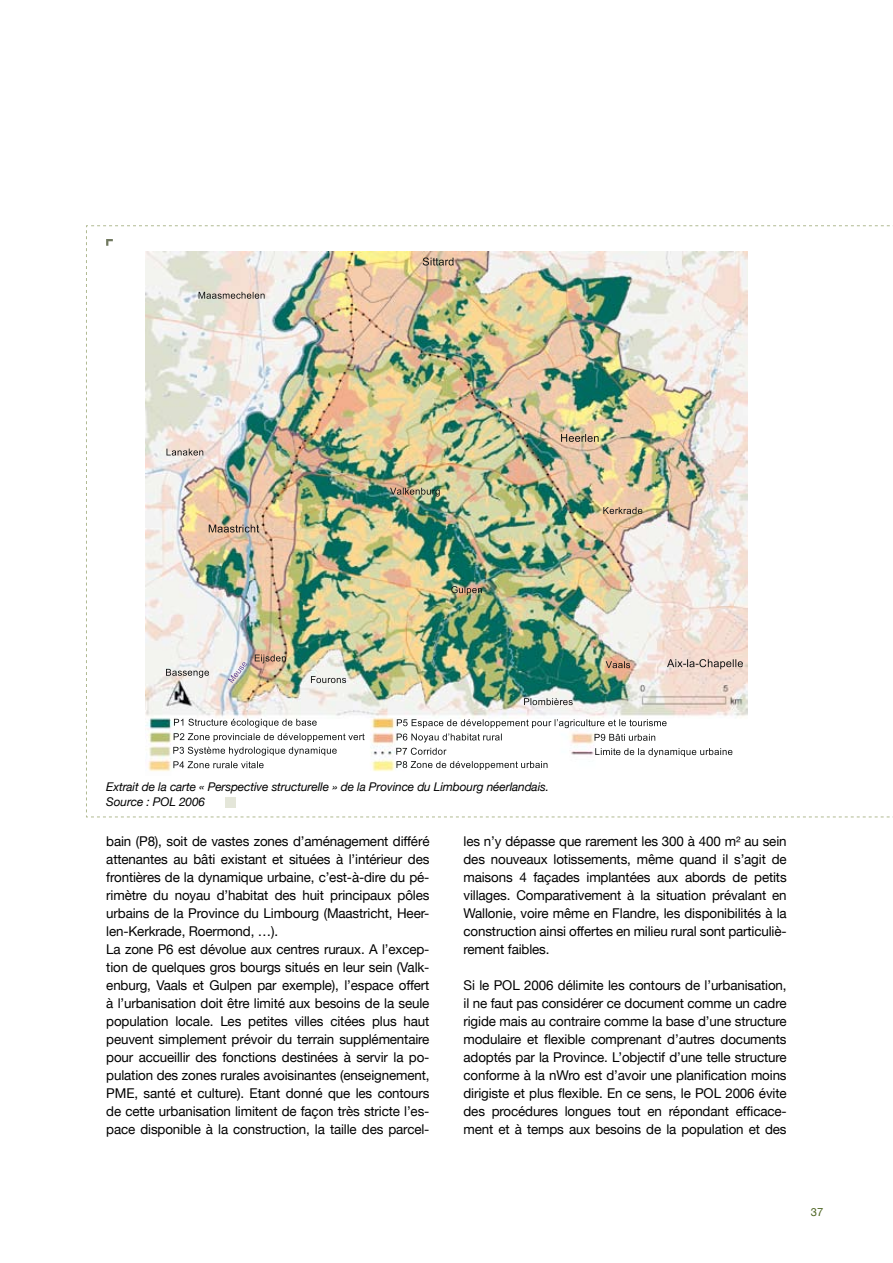
<style>
.page{position:relative;width:893px;height:1263px;background:#fff}
.page>*{position:absolute;margin:0;border:0;box-sizing:border-box;transform-origin:0 0}
.t1{font:13.5px/18px "Helvetica Neue LT";letter-spacing:-.01em;color:#000;text-align:justify}
.t2{font:italic 12px/15px "Helvetica Neue LT";letter-spacing:-.01em;color:#000}
.t3{font:11.25px "Helvetica Neue LT";color:#4d6422}
</style>
<div class="page">
<img style="left:86px;top:225px;width:807px;height:592px">
<p class="t2" style="left:106px;top:779px;width:444px">Extrait de la carte « Perspective structurelle » de la Province du Limbourg néerlandais.<br>Source : POL 2006</p>
<p class="t1" style="left:106px;top:832px;width:325px;text-align:left">bain (P8), soit de vastes zones d’aménagement différé attenantes au bâti existant et situées à l’intérieur des frontières de la dynamique urbaine, c’est-à-dire du pé&shy;rimètre du noyau d’habitat des huit principaux pôles urbains de la Province du Limbourg (Maastricht, Heer&shy;len-Kerkrade, Roermond, …).<br>La zone P6 est dévolue aux centres ruraux. A l’excep&shy;tion de quelques gros bourgs situés en leur sein (Valk&shy;enburg, Vaals et Gulpen par exemple), l’espace offert à l’urbanisation doit être limité aux besoins de la seule population locale. Les petites villes citées plus haut peuvent simplement prévoir du terrain supplémentaire pour accueillir des fonctions destinées à servir la po&shy;pulation des zones rurales avoisinantes (enseignement, PME, santé et culture). Etant donné que les contours de cette urbanisation limitent de façon très stricte l’es&shy;pace disponible à la construction, la taille des parcel-</p>
<p class="t1" style="left:463px;top:832px;width:325px">les n’y dépasse que rarement les 300 à 400 m² au sein des nouveaux lotissements, même quand il s’agit de maisons 4 façades implantées aux abords de petits villages. Comparativement à la situation prévalant en Wallonie, voire même en Flandre, les disponibilités à la construction ainsi offertes en milieu rural sont particuliè&shy;rement faibles.</p>
<p class="t1" style="left:463px;top:976px;width:325px">Si le POL 2006 délimite les contours de l’urbanisation, il ne faut pas considérer ce document comme un cadre rigide mais au contraire comme la base d’une structure modulaire et flexible comprenant d’autres documents adoptés par la Province. L’objectif d’une telle structure conforme à la nWro est d’avoir une planification moins dirigiste et plus flexible. En ce sens, le POL 2006 évite des procédures longues tout en répondant efficace&shy;ment et à temps aux besoins de la population et des</p>
<p class="t3" style="left:811px;top:1205px;width:14px">37</p>
</div>
